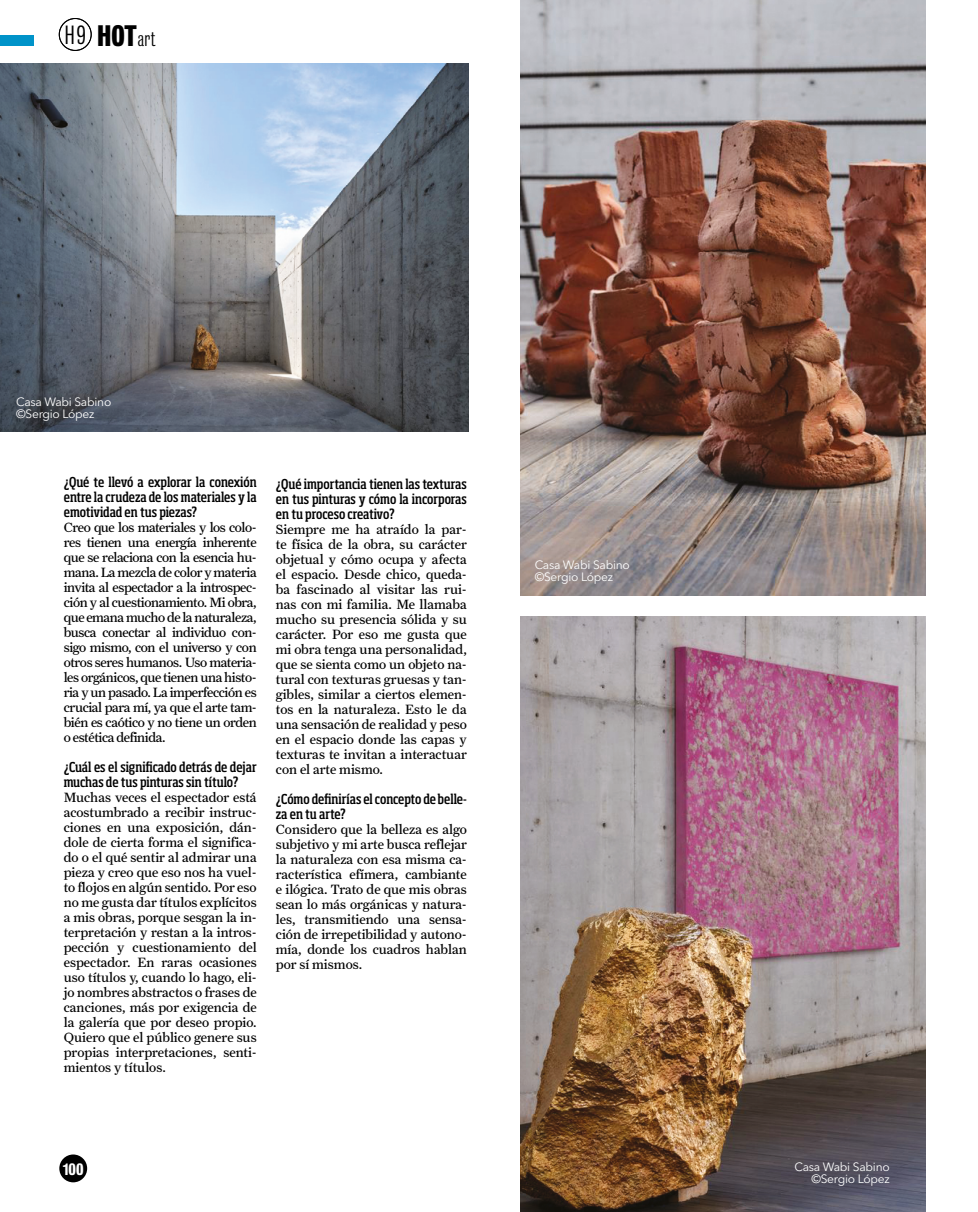
<style>
.page{position:relative;width:978px;height:1212px;background:#fff}
.page>*{position:absolute;margin:0;border:0;box-sizing:border-box;transform-origin:0 0}
.t1{font:700 27px "Bureau Grot Condensed";color:#000}
.t2{font:300 24px "Bureau Grot Condensed";color:#000}
.t3{font:300 19.5px "Bureau Grot Condensed";color:#000}
.t4{font:700 15px "Bureau Grot Condensed";color:#fff}
.t5{font:13.5px/15px "Farnham Text";color:#000;text-align:justify}
.t6{font:500 condensed 13.5px/15px "Soho Std";letter-spacing:-.005em;color:#000;text-align:justify}
.t7{font:12px/12px "Avenir Next LT Pro";letter-spacing:-.02em;color:#fff}
</style>
<div class="page">
<div style="left:59px;top:1154px;width:28px;height:28px;background:#000;border-radius:50%"></div>
<div style="left:0;top:35px;width:34px;height:11px;background:#0093c9"></div>
<img style="left:0;top:64px;width:469px;height:368px">
<img style="left:521px;top:617px;width:405px;height:595px">
<img style="left:521px;top:0;width:405px;height:595px">
<div style="left:59px;top:18px;width:33px;height:33px;border:1px solid #000;border-radius:50%"></div>
<h2 class="t2" style="left:65px;top:22px;width:22px">H9</h2>
<h1 class="t1" style="left:97px;top:20px;width:41px">HOT</h1>
<h3 class="t3" style="left:138px;top:28px;width:19px">art</h3>
<p class="t7" style="left:16px;top:396px;width:97px">Casa Wabi Sabino ©Sergio López</p>
<p class="t6" style="left:64px;top:474px;width:194px">¿Qué te llevó a explorar la conexión entre la crudeza de los materiales y la emotividad en tus piezas?</p>
<p class="t5" style="left:64px;top:519px;width:194px">Creo que los materiales y los colo&shy;res tienen una energía inherente que se relaciona con la esencia hu&shy;mana. La mezcla de color y materia invita al espectador a la introspec&shy;ción y al cuestionamiento. Mi obra, que emana mucho de la naturaleza, busca conectar al individuo con&shy;sigo mismo, con el universo y con otros seres humanos. Uso materia&shy;les orgánicos, que tienen una histo&shy;ria y un pasado. La imperfección es crucial para mí, ya que el arte tam&shy;bién es caótico y no tiene un orden o estética definida.</p>
<p class="t6" style="left:64px;top:759px;width:194px">¿Cuál es el significado detrás de dejar muchas de tus pinturas sin título?</p>
<p class="t5" style="left:64px;top:789px;width:194px">Muchas veces el espectador está acostumbrado a recibir instruc&shy;ciones en una exposición, dán&shy;dole de cierta forma el significa&shy;do o el qué sentir al admirar una pieza y creo que eso nos ha vuel&shy;to flojos en algún sentido. Por eso no me gusta dar títulos explícitos a mis obras, porque sesgan la in&shy;terpretación y restan a la intros&shy;pección y cuestionamiento del espectador. En raras ocasiones uso títulos y, cuando lo hago, eli&shy;jo nombres abstractos o frases de canciones, más por exigencia de la galería que por deseo propio.<br>Quiero que el público genere sus propias interpretaciones, senti&shy;mientos y títulos.</p>
<p class="t6" style="left:276px;top:476px;width:192px">¿Qué importancia tienen las texturas en tus pinturas y cómo la incorporas en tu proceso creativo?</p>
<p class="t5" style="left:276px;top:521px;width:192px">Siempre me ha atraído la par&shy;te física de la obra, su carácter objetual y cómo ocupa y afecta el espacio. Desde chico, queda&shy;ba fascinado al visitar las rui&shy;nas con mi familia. Me llamaba mucho su presencia sólida y su carácter. Por eso me gusta que mi obra tenga una personalidad, que se sienta como un objeto na&shy;tural con texturas gruesas y tan&shy;gibles, similar a ciertos elemen&shy;tos en la naturaleza. Esto le da una sensación de realidad y peso en el espacio donde las capas y texturas te invitan a interactuar con el arte mismo.</p>
<p class="t6" style="left:276px;top:791px;width:192px">¿Cómo definirías el concepto de belle&shy;za en tu arte?</p>
<p class="t5" style="left:276px;top:821px;width:192px">Considero que la belleza es algo subjetivo y mi arte busca reflejar la naturaleza con esa misma ca&shy;racterística efímera, cambiante e ilógica. Trato de que mis obras sean lo más orgánicas y natura&shy;les, transmitiendo una sensa&shy;ción de irrepetibilidad y autono&shy;mía, donde los cuadros hablan por sí mismos.</p>
<p class="t4" style="left:63px;top:1160px;width:22px">100</p>
<p class="t7" style="left:535px;top:559px;width:97px">Casa Wabi Sabino ©Sergio López</p>
<p class="t7" style="left:795px;top:1160px;width:97px;text-align:right">Casa Wabi Sabino ©Sergio López</p>
</div>
